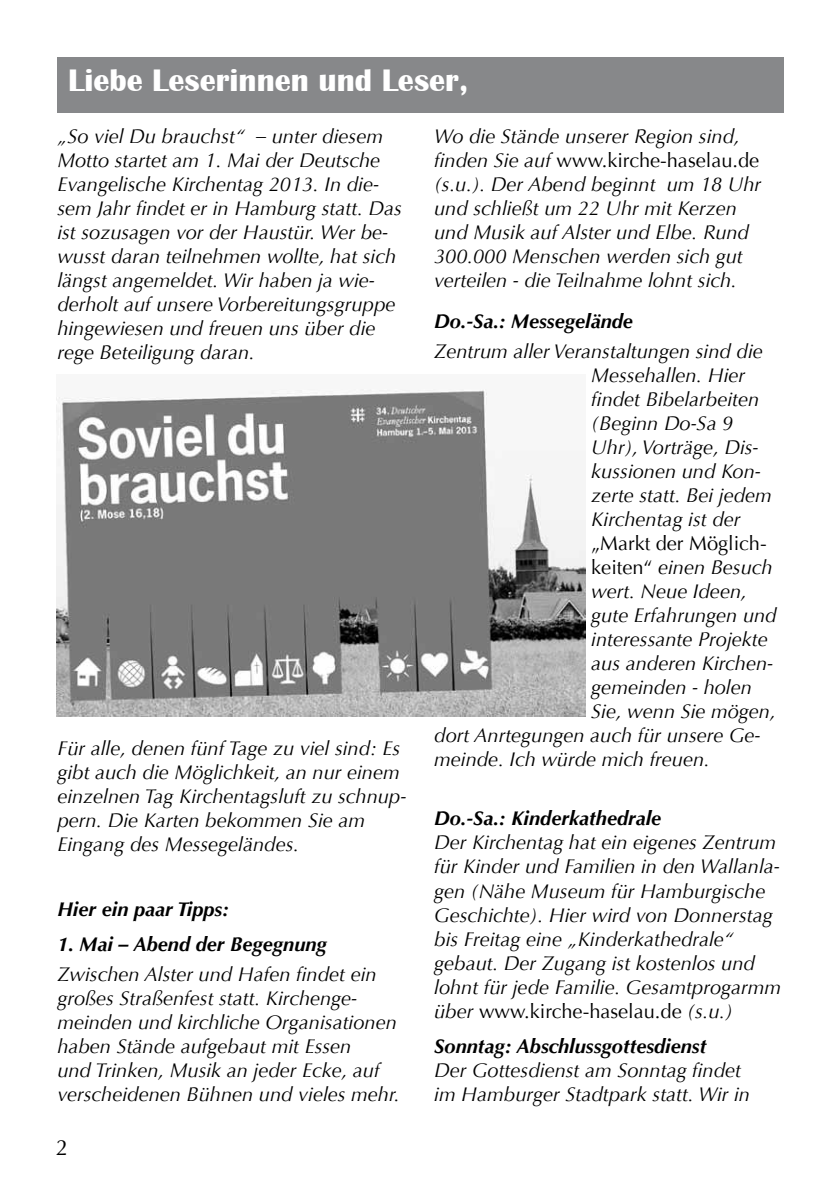
<style>
.page{position:relative;width:840px;height:1191px;background:#fff}
.page>*{position:absolute;margin:0;border:0;box-sizing:border-box;transform-origin:0 0}
.t1{font:700 32px "Britannic";color:#fff}
.t2{font:22px "Optima";color:#000}
.t3{font:italic 20px/24px "Optima";color:#000}
.t4{font:italic 700 20px "Optima";color:#000}
.t5{font:20px "Optima";color:#000}
.s1{font-style:normal}
</style>
<div class="page">
<div style="left:57px;top:57px;width:726px;height:55px;background:#87888a"></div>
<img style="left:56px;top:389px;width:529px;height:327px">
<h1 class="t1" style="left:68px;top:63px;width:401px">Liebe Leserinnen und Leser,</h1>
<p class="t3" style="left:57px;top:125px;width:346px">„So viel Du brauchst“ – unter diesem Motto startet am 1. Mai der Deutsche Evangelische Kirchentag 2013. In die&shy;sem Jahr findet er in Hamburg statt. Das ist sozusagen vor der Haustür. Wer be&shy;wusst daran teilnehmen wollte, hat sich längst angemeldet. Wir haben ja wie&shy;derholt auf unsere Vorbereitungsgruppe hingewiesen und freuen uns über die rege Beteiligung daran.</p>
<p class="t3" style="left:434px;top:125px;width:328px">Wo die Stände unserer Region sind, finden Sie auf <span class="s1">www.kirche-haselau.de </span>(s.u.). Der Abend beginnt um 18 Uhr und schließt um 22 Uhr mit Kerzen und Musik auf Alster und Elbe. Rund 300.000 Menschen werden sich gut verteilen - die Teilnahme lohnt sich.</p>
<p class="t4" style="left:434px;top:310px;width:200px">Do.-Sa.: Messegelände</p>
<p class="t3" style="left:591px;top:339px;width:182px;text-indent:-157px">Zentrum aller Veranstaltungen sind die<br>Messehallen. Hier findet Bibelarbeiten (Beginn Do-Sa 9<br>Uhr), Vorträge, Dis&shy;kussionen und Kon&shy;zerte statt. Bei jedem<br>Kirchentag ist der</p>
<p class="t5" style="left:591px;top:531px;width:177px">„Markt der Möglich-</p>
<p class="t3" style="left:591px;top:555px;width:183px"><span class="s1">keiten“</span> einen Besuch</p>
<p class="t3" style="left:591px;top:579px;width:157px">wert. Neue Ideen,</p>
<p class="t3" style="left:591px;top:603px;width:187px">gute Erfahrungen und</p>
<p class="t3" style="left:591px;top:627px;width:178px">interessante Projekte</p>
<p class="t3" style="left:591px;top:651px;width:183px">aus anderen Kirchen-</p>
<p class="t3" style="left:591px;top:675px;width:162px">gemeinden - holen</p>
<p class="t3" style="left:591px;top:699px;width:186px">Sie, wenn Sie mögen,</p>
<p class="t3" style="left:434px;top:723px;width:328px">dort Anrtegungen auch für unsere Ge-</p>
<p class="t3" style="left:434px;top:747px;width:277px">meinde. Ich würde mich freuen.</p>
<p class="t3" style="left:57px;top:736px;width:350px">Für alle, denen fünf Tage zu viel sind: Es gibt auch die Möglichkeit, an nur einem einzelnen Tag Kirchentagsluft zu schnup&shy;pern. Die Karten bekommen Sie am Eingang des Messegeländes.</p>
<p class="t4" style="left:434px;top:807px;width:228px">Do.-Sa.: Kinderkathedrale</p>
<p class="t3" style="left:434px;top:831px;width:348px">Der Kirchentag hat ein eigenes Zentrum für Kinder und Familien in den Wallanla&shy;gen (Nähe Museum für Hamburgische Geschichte). Hier wird von Donnerstag bis Freitag eine „Kinderkathedrale“ gebaut. Der Zugang ist kostenlos und lohnt für jede Familie. Gesamtprogarmm über <span class="s1">www.kirche-haselau.de</span> (s.u.)</p>
<p class="t4" style="left:434px;top:1034px;width:273px">Sonntag: Abschlussgottesdienst</p>
<p class="t3" style="left:434px;top:1058px;width:317px">Der Gottesdienst am Sonntag findet im Hamburger Stadtpark statt. Wir in</p>
<p class="t4" style="left:57px;top:897px;width:173px">Hier ein paar Tipps:</p>
<p class="t4" style="left:57px;top:932px;width:271px">1. Mai – Abend der Begegnung</p>
<p class="t3" style="left:57px;top:962px;width:344px">Zwischen Alster und Hafen findet ein großes Straßenfest statt. Kirchenge&shy;meinden und kirchliche Organisationen haben Stände aufgebaut mit Essen<br>und Trinken, Musik an jeder Ecke, auf verscheidenen Bühnen und vieles mehr.</p>
<p class="t2" style="left:56px;top:1134px;width:14px">2</p>
</div>
